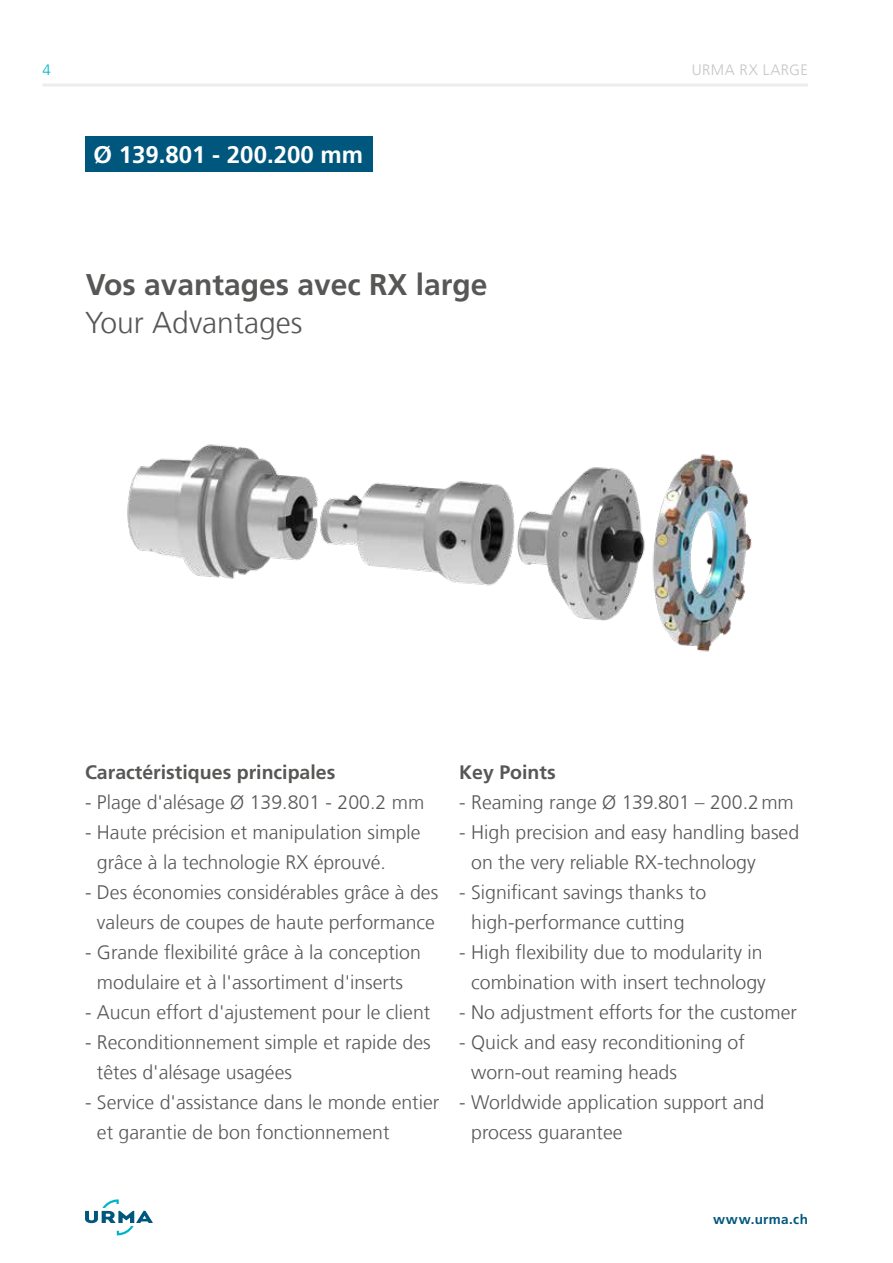
<style>
.page{position:relative;width:893px;height:1263px;background:#fff}
.page>*{position:absolute;margin:0;border:0;box-sizing:border-box;transform-origin:0 0}
.t1{font:700 30px "Frutiger LT Com";color:#575756}
.t2{font:300 30px "Frutiger LT Com";color:#575756}
.t3{font:700 24px "Frutiger LT Com";color:#fff}
.t4{font:300 19.5px/30px "Frutiger LT Com";color:#575756}
.t5{font:700 19.5px "Frutiger LT Com";color:#575756}
.t6{font:300 15px "Frutiger LT Com";letter-spacing:.03em;color:#c6c6c6}
.t7{font:300 15px "Frutiger LT Com";color:#00b5ca}
.t8{font:700 13.5px "Frutiger LT Com";letter-spacing:.03em;color:#00577d}
</style>
<div class="page">
<svg style="left:85px;top:1199px;width:68px;height:36px"></svg>
<div style="left:85px;top:136px;width:288px;height:35px;background:#00577d"></div>
<img style="left:127px;top:444px;width:625px;height:208px">
<hr style="left:43px;top:83px;width:765px;height:3px;background:#ededed">
<p class="t7" style="left:43px;top:61px;width:10px">4</p>
<p class="t6" style="left:692px;top:61px;width:118px">URMA RX LARGE</p>
<p class="t3" style="left:94px;top:140px;width:271px">Ø 139.801 - 200.200 mm</p>
<h1 class="t1" style="left:86px;top:267px;width:403px">Vos avantages avec RX large</h1>
<h1 class="t2" style="left:85px;top:305px;width:219px">Your Advantages</h1>
<p class="t5" style="left:85px;top:761px;width:252px">Caractéristiques principales</p>
<p class="t4" style="left:85px;top:787px;width:341px">- Plage d'alésage Ø 139.801 - 200.2 mm</p>
<p class="t4" style="left:97px;top:817px;width:325px;text-indent:-12px">- Haute précision et manipulation simple grâce à la technologie RX éprouvé.</p>
<p class="t4" style="left:85px;top:877px;width:355px;text-align:center">- Des économies considérables grâce à des valeurs de coupes de haute performance</p>
<p class="t4" style="left:85px;top:937px;width:337px;text-align:center">- Grande flexibilité grâce à la conception modulaire et à l'assortiment d'inserts</p>
<p class="t4" style="left:85px;top:997px;width:347px">- Aucun effort d'ajustement pour le client</p>
<p class="t4" style="left:97px;top:1027px;width:335px;text-indent:-12px">- Reconditionnement simple et rapide des têtes d'alésage usagées</p>
<p class="t4" style="left:97px;top:1087px;width:344px;text-indent:-12px">- Service d'assistance dans le monde entier et garantie de bon fonctionnement</p>
<p class="t5" style="left:459px;top:761px;width:98px">Key Points</p>
<p class="t4" style="left:459px;top:787px;width:336px">- Reaming range Ø 139.801 – 200.2mm</p>
<p class="t4" style="left:471px;top:817px;width:330px;text-indent:-12px">- High precision and easy handling based on the very reliable RX-technology</p>
<p class="t4" style="left:459px;top:877px;width:249px;text-align:center">- Significant savings thanks to high-performance cutting</p>
<p class="t4" style="left:459px;top:937px;width:308px;text-align:right">- High flexibility due to modularity in combination with insert technology</p>
<p class="t4" style="left:459px;top:997px;width:339px">- No adjustment efforts for the customer</p>
<p class="t4" style="left:471px;top:1027px;width:275px;text-indent:-12px">- Quick and easy reconditioning of worn-out reaming heads</p>
<p class="t4" style="left:471px;top:1087px;width:295px;text-indent:-12px">- Worldwide application support and process guarantee</p>
<p class="t8" style="left:713px;top:1211px;width:96px">www.urma.ch</p>
</div>
